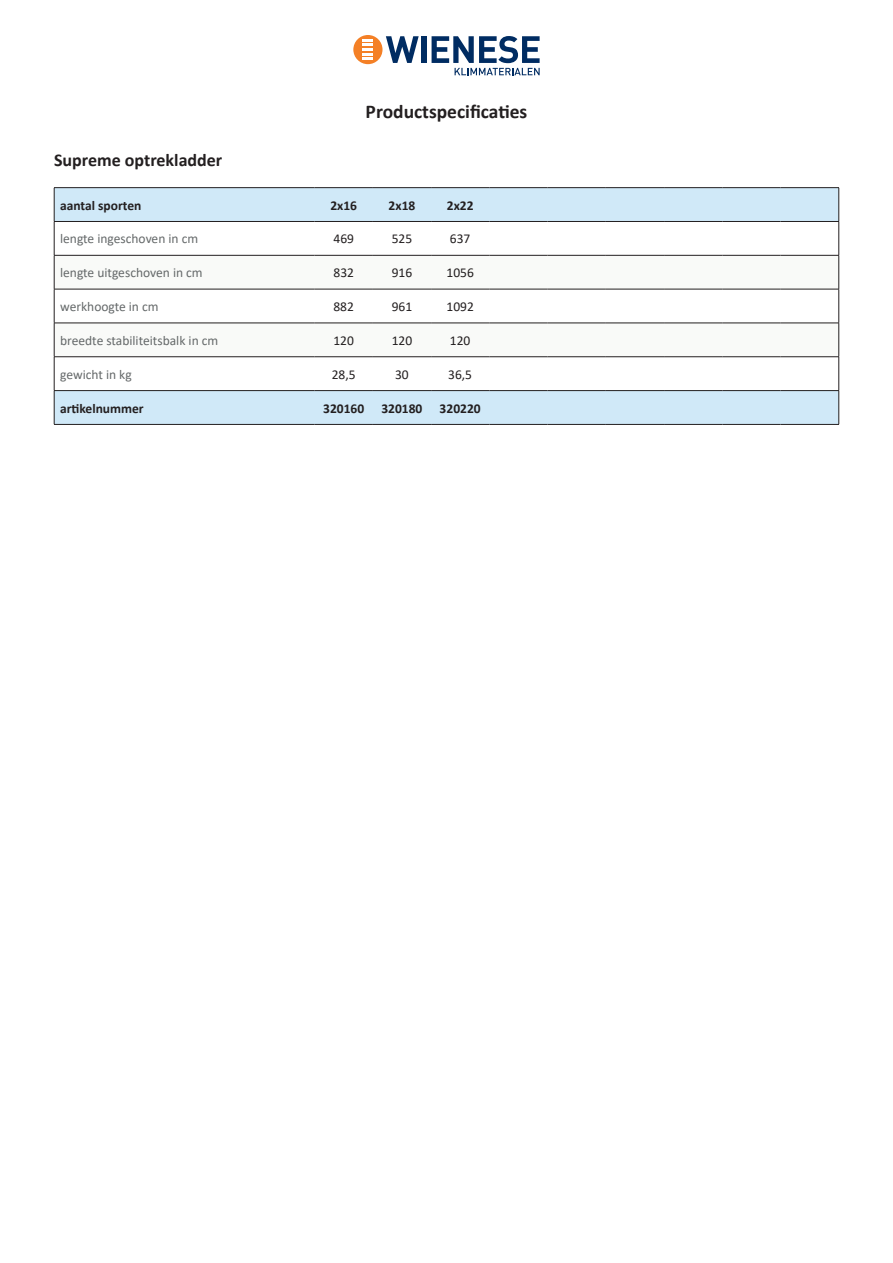
<style>
.page{position:relative;width:893px;height:1263px;background:#fff}
.page>*{position:absolute;margin:0;border:0;box-sizing:border-box;transform-origin:0 0}
.t1{font:700 19.5px "Calibri";color:#231f20}
.t2{font:700 18px "Calibri";color:#231f20}
.t3{font:13.5px "Calibri";color:#65696a}
.t4{font:700 13.5px "Calibri";color:#231f20}
.t5{font:13.5px "Calibri";color:#231f20}
</style>
<div class="page">
<svg style="left:386px;top:36px;width:33px;height:27px"></svg>
<div style="left:421px;top:36px;width:5px;height:27px;background:#002c62"></div>
<div style="left:353px;top:35px;width:29px;height:29px;background:#f48026;border-radius:50%"></div>
<svg style="left:432px;top:36px;width:108px;height:39px"></svg>
<svg style="left:363px;top:39px;width:10px;height:21px"></svg>
<svg style="left:55px;top:188px;width:783px;height:236px"></svg>
<svg style="left:55px;top:256px;width:783px;height:33px"></svg>
<svg style="left:55px;top:324px;width:783px;height:32px"></svg>
<hr style="left:54px;top:187px;width:261px;height:1px;background:#231f20">
<hr style="left:54px;top:188px;width:1px;height:33px;background:#231f20">
<hr style="left:780px;top:187px;width:59px;height:1px;background:#231f20">
<hr style="left:838px;top:188px;width:1px;height:33px;background:#231f20">
<hr style="left:54px;top:221px;width:261px;height:1px;background:#231f20">
<hr style="left:780px;top:221px;width:59px;height:1px;background:#231f20">
<hr style="left:54px;top:222px;width:1px;height:33px;background:#231f20">
<hr style="left:838px;top:222px;width:1px;height:33px;background:#231f20">
<hr style="left:54px;top:255px;width:261px;height:1px;background:#231f20">
<hr style="left:54px;top:255px;width:1px;height:34px;background:#231f20">
<hr style="left:315px;top:255px;width:58px;height:1px;background:#231f20">
<hr style="left:373px;top:255px;width:58px;height:1px;background:#231f20">
<hr style="left:431px;top:255px;width:58px;height:1px;background:#231f20">
<hr style="left:489px;top:255px;width:59px;height:1px;background:#231f20">
<hr style="left:548px;top:255px;width:58px;height:1px;background:#231f20">
<hr style="left:606px;top:255px;width:58px;height:1px;background:#231f20">
<hr style="left:664px;top:255px;width:58px;height:1px;background:#231f20">
<hr style="left:722px;top:255px;width:58px;height:1px;background:#231f20">
<hr style="left:780px;top:255px;width:59px;height:1px;background:#231f20">
<hr style="left:838px;top:255px;width:1px;height:34px;background:#231f20">
<hr style="left:54px;top:289px;width:261px;height:1px;background:#231f20">
<hr style="left:54px;top:289px;width:1px;height:34px;background:#231f20">
<hr style="left:315px;top:289px;width:58px;height:1px;background:#231f20">
<hr style="left:373px;top:289px;width:58px;height:1px;background:#231f20">
<hr style="left:431px;top:289px;width:58px;height:1px;background:#231f20">
<hr style="left:489px;top:289px;width:59px;height:1px;background:#231f20">
<hr style="left:548px;top:289px;width:58px;height:1px;background:#231f20">
<hr style="left:606px;top:289px;width:58px;height:1px;background:#231f20">
<hr style="left:664px;top:289px;width:58px;height:1px;background:#231f20">
<hr style="left:722px;top:289px;width:58px;height:1px;background:#231f20">
<hr style="left:780px;top:289px;width:59px;height:1px;background:#231f20">
<hr style="left:838px;top:289px;width:1px;height:34px;background:#231f20">
<hr style="left:54px;top:323px;width:261px;height:1px;background:#231f20">
<hr style="left:54px;top:323px;width:1px;height:34px;background:#231f20">
<hr style="left:315px;top:323px;width:58px;height:1px;background:#231f20">
<hr style="left:373px;top:323px;width:58px;height:1px;background:#231f20">
<hr style="left:431px;top:323px;width:58px;height:1px;background:#231f20">
<hr style="left:489px;top:323px;width:59px;height:1px;background:#231f20">
<hr style="left:548px;top:323px;width:58px;height:1px;background:#231f20">
<hr style="left:606px;top:323px;width:58px;height:1px;background:#231f20">
<hr style="left:664px;top:323px;width:58px;height:1px;background:#231f20">
<hr style="left:722px;top:323px;width:58px;height:1px;background:#231f20">
<hr style="left:780px;top:323px;width:59px;height:1px;background:#231f20">
<hr style="left:838px;top:323px;width:1px;height:34px;background:#231f20">
<hr style="left:54px;top:390px;width:261px;height:1px;background:#231f20">
<hr style="left:54px;top:391px;width:1px;height:33px;background:#231f20">
<hr style="left:54px;top:424px;width:261px;height:1px;background:#231f20">
<hr style="left:54px;top:356px;width:261px;height:1px;background:#231f20">
<hr style="left:54px;top:357px;width:1px;height:33px;background:#231f20">
<hr style="left:315px;top:356px;width:58px;height:1px;background:#231f20">
<hr style="left:373px;top:356px;width:58px;height:1px;background:#231f20">
<hr style="left:431px;top:356px;width:58px;height:1px;background:#231f20">
<hr style="left:489px;top:356px;width:59px;height:1px;background:#231f20">
<hr style="left:548px;top:356px;width:58px;height:1px;background:#231f20">
<hr style="left:606px;top:356px;width:58px;height:1px;background:#231f20">
<hr style="left:664px;top:356px;width:58px;height:1px;background:#231f20">
<hr style="left:722px;top:356px;width:58px;height:1px;background:#231f20">
<hr style="left:780px;top:356px;width:59px;height:1px;background:#231f20">
<hr style="left:838px;top:357px;width:1px;height:33px;background:#231f20">
<hr style="left:315px;top:187px;width:58px;height:1px;background:#231f20">
<hr style="left:315px;top:221px;width:58px;height:1px;background:#231f20">
<hr style="left:373px;top:187px;width:58px;height:1px;background:#231f20">
<hr style="left:373px;top:221px;width:58px;height:1px;background:#231f20">
<hr style="left:431px;top:187px;width:58px;height:1px;background:#231f20">
<hr style="left:431px;top:221px;width:58px;height:1px;background:#231f20">
<hr style="left:489px;top:187px;width:59px;height:1px;background:#231f20">
<hr style="left:489px;top:221px;width:59px;height:1px;background:#231f20">
<hr style="left:548px;top:187px;width:58px;height:1px;background:#231f20">
<hr style="left:548px;top:221px;width:58px;height:1px;background:#231f20">
<hr style="left:606px;top:187px;width:58px;height:1px;background:#231f20">
<hr style="left:606px;top:221px;width:58px;height:1px;background:#231f20">
<hr style="left:664px;top:187px;width:58px;height:1px;background:#231f20">
<hr style="left:664px;top:221px;width:58px;height:1px;background:#231f20">
<hr style="left:722px;top:187px;width:58px;height:1px;background:#231f20">
<hr style="left:722px;top:221px;width:58px;height:1px;background:#231f20">
<hr style="left:315px;top:390px;width:58px;height:1px;background:#231f20">
<hr style="left:315px;top:424px;width:58px;height:1px;background:#231f20">
<hr style="left:780px;top:390px;width:59px;height:1px;background:#231f20">
<hr style="left:838px;top:391px;width:1px;height:33px;background:#231f20">
<hr style="left:780px;top:424px;width:59px;height:1px;background:#231f20">
<hr style="left:373px;top:390px;width:58px;height:1px;background:#231f20">
<hr style="left:373px;top:424px;width:58px;height:1px;background:#231f20">
<hr style="left:431px;top:390px;width:58px;height:1px;background:#231f20">
<hr style="left:431px;top:424px;width:58px;height:1px;background:#231f20">
<hr style="left:489px;top:390px;width:59px;height:1px;background:#231f20">
<hr style="left:489px;top:424px;width:59px;height:1px;background:#231f20">
<hr style="left:548px;top:390px;width:58px;height:1px;background:#231f20">
<hr style="left:548px;top:424px;width:58px;height:1px;background:#231f20">
<hr style="left:606px;top:390px;width:58px;height:1px;background:#231f20">
<hr style="left:606px;top:424px;width:58px;height:1px;background:#231f20">
<hr style="left:664px;top:390px;width:58px;height:1px;background:#231f20">
<hr style="left:664px;top:424px;width:58px;height:1px;background:#231f20">
<hr style="left:722px;top:390px;width:58px;height:1px;background:#231f20">
<hr style="left:722px;top:424px;width:58px;height:1px;background:#231f20">
<h1 class="t1" style="left:366px;top:97px;width:163px">Productspecificaties</h1>
<h2 class="t2" style="left:54px;top:147px;width:170px">Supreme optrekladder</h2>
<p class="t4" style="left:60px;top:196px;width:83px">aantal sporten</p>
<p class="t4" style="left:330px;top:196px;width:28px">2x16</p>
<p class="t4" style="left:389px;top:196px;width:28px">2x18</p>
<p class="t4" style="left:447px;top:196px;width:28px">2x22</p>
<p class="t3" style="left:60px;top:230px;width:140px">lengte ingeschoven in cm</p>
<p class="t5" style="left:333px;top:230px;width:22px">469</p>
<p class="t5" style="left:392px;top:230px;width:22px">525</p>
<p class="t5" style="left:450px;top:230px;width:22px">637</p>
<p class="t3" style="left:60px;top:263px;width:144px">lengte uitgeschoven in cm</p>
<p class="t5" style="left:333px;top:263px;width:22px">832</p>
<p class="t5" style="left:392px;top:263px;width:22px">916</p>
<p class="t5" style="left:447px;top:263px;width:29px">1056</p>
<p class="t3" style="left:60px;top:297px;width:100px">werkhoogte in cm</p>
<p class="t5" style="left:333px;top:297px;width:22px">882</p>
<p class="t5" style="left:392px;top:297px;width:22px">961</p>
<p class="t5" style="left:446px;top:297px;width:29px">1092</p>
<p class="t3" style="left:60px;top:331px;width:160px">breedte stabiliteitsbalk in cm</p>
<p class="t5" style="left:333px;top:331px;width:22px">120</p>
<p class="t5" style="left:392px;top:331px;width:22px">120</p>
<p class="t5" style="left:450px;top:331px;width:22px">120</p>
<p class="t3" style="left:60px;top:365px;width:73px">gewicht in kg</p>
<p class="t5" style="left:332px;top:365px;width:25px">28,5</p>
<p class="t5" style="left:395px;top:365px;width:15px">30</p>
<p class="t5" style="left:448px;top:365px;width:25px">36,5</p>
<p class="t4" style="left:60px;top:399px;width:85px">artikelnummer</p>
<p class="t4" style="left:323px;top:399px;width:43px">320160</p>
<p class="t4" style="left:381px;top:399px;width:43px">320180</p>
<p class="t4" style="left:440px;top:399px;width:43px">320220</p>
</div>
